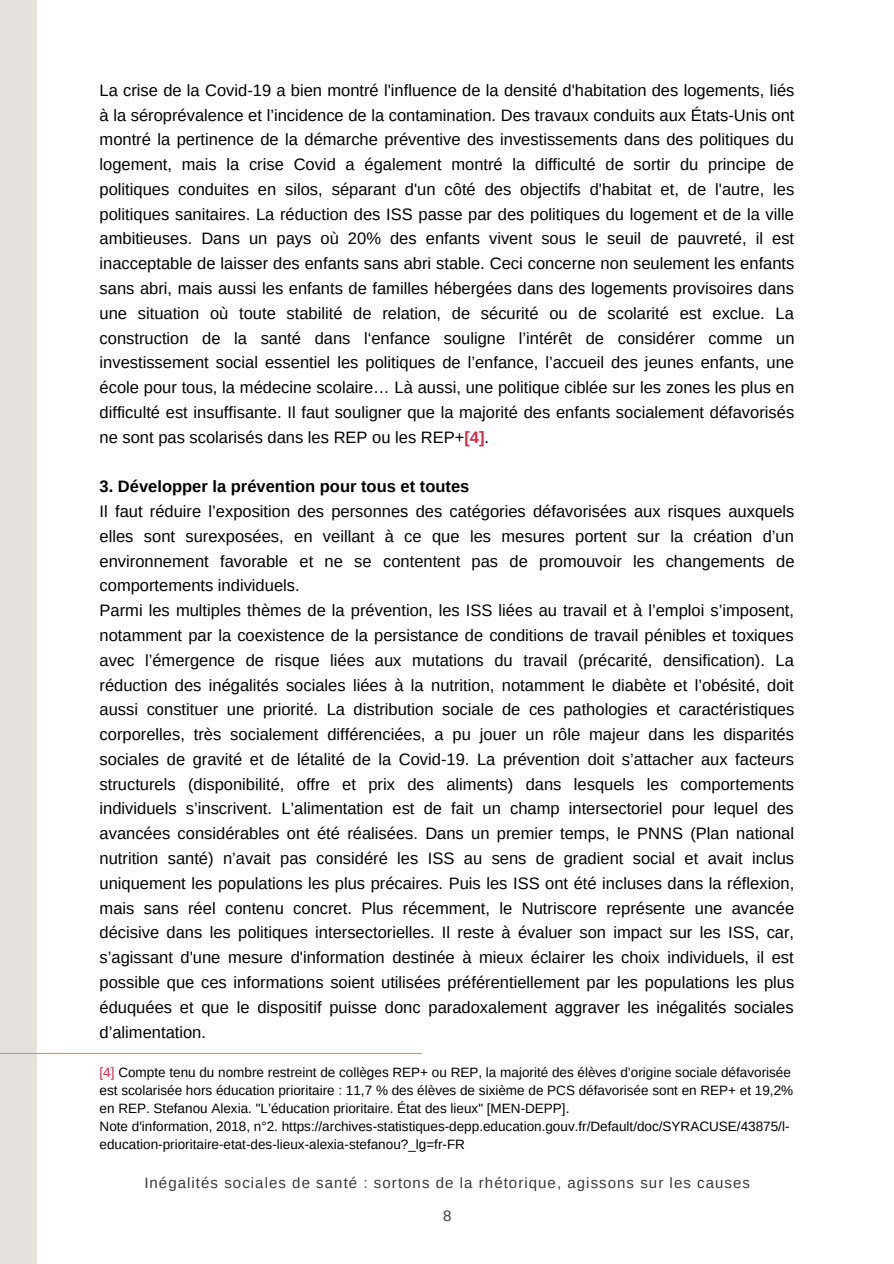
<style>
.page{position:relative;width:894px;height:1264px;background:#fff}
.page>*{position:absolute;margin:0;border:0;box-sizing:border-box;transform-origin:0 0}
.t1{font:16.5px/24.8px "Arimo";color:#000;text-align:justify}
.t2{font:700 16.5px "Arimo";color:#000}
.t3{font:15px "Arimo";letter-spacing:.07em;color:#393939}
.t4{font:13.5px/18px "Arimo";color:#000}
.s1{font-weight:700;color:#d12b47}
.s2{color:#d12b47}
</style>
<div class="page">
<div style="left:0;top:0;width:37px;height:1263px;background:#e4e2da"></div>
<hr style="left:0;top:1052px;width:421px;height:2px;background:#aaa095">
<p class="t1" style="left:99px;top:78px;width:696px">La crise de la Covid-19 a bien montré l'influence de la densité d'habitation des logements, liés à la séroprévalence et l’incidence de la contamination. Des travaux conduits aux États-Unis ont montré la pertinence de la démarche préventive des investissements dans des politiques du logement, mais la crise Covid a également montré la difficulté de sortir du principe de politiques conduites en silos, séparant d'un côté des objectifs d'habitat et, de l'autre, les politiques sanitaires. La réduction des ISS passe par des politiques du logement et de la ville ambitieuses. Dans un pays où 20% des enfants vivent sous le seuil de pauvreté, il est inacceptable de laisser des enfants sans abri stable. Ceci concerne non seulement les enfants sans abri, mais aussi les enfants de familles hébergées dans des logements provisoires dans une situation où toute stabilité de relation, de sécurité ou de scolarité est exclue. La construction de la santé dans l‘enfance souligne l’intérêt de considérer comme un investissement social essentiel les politiques de l’enfance, l’accueil des jeunes enfants, une école pour tous, la médecine scolaire… Là aussi, une politique ciblée sur les zones les plus en difficulté est insuffisante. Il faut souligner que la majorité des enfants socialement défavorisés ne sont pas scolarisés dans les REP ou les REP+<span class="s1">[4]</span>.</p>
<p class="t2" style="left:99px;top:477px;width:371px">3. Développer la prévention pour tous et toutes</p>
<p class="t1" style="left:99px;top:499px;width:696px">Il faut réduire l’exposition des personnes des catégories défavorisées aux risques auxquels elles sont surexposées, en veillant à ce que les mesures portent sur la création d’un environnement favorable et ne se contentent pas de promouvoir les changements de comportements individuels.</p>
<p class="t1" style="left:99px;top:598px;width:696px">Parmi les multiples thèmes de la prévention, les ISS liées au travail et à l’emploi s’imposent, notamment par la coexistence de la persistance de conditions de travail pénibles et toxiques avec l’émergence de risque liées aux mutations du travail (précarité, densification). La réduction des inégalités sociales liées à la nutrition, notamment le diabète et l’obésité, doit aussi constituer une priorité. La distribution sociale de ces pathologies et caractéristiques corporelles, très socialement différenciées, a pu jouer un rôle majeur dans les disparités sociales de gravité et de létalité de la Covid-19. La prévention doit s’attacher aux facteurs structurels (disponibilité, offre et prix des aliments) dans lesquels les comportements individuels s’inscrivent. L’alimentation est de fait un champ intersectoriel pour lequel des avancées considérables ont été réalisées. Dans un premier temps, le PNNS (Plan national nutrition santé) n’avait pas considéré les ISS au sens de gradient social et avait inclus uniquement les populations les plus précaires. Puis les ISS ont été incluses dans la réflexion, mais sans réel contenu concret. Plus récemment, le Nutriscore représente une avancée décisive dans les politiques intersectorielles. Il reste à évaluer son impact sur les ISS, car, s’agissant d'une mesure d'information destinée à mieux éclairer les choix individuels, il est possible que ces informations soient utilisées préférentiellement par les populations les plus éduquées et que le dispositif puisse donc paradoxalement aggraver les inégalités sociales d’alimentation.</p>
<p class="t4" style="left:99px;top:1062px;width:695px"><span class="s2">[4]</span> Compte tenu du nombre restreint de collèges REP+ ou REP, la majorité des élèves d’origine sociale défavorisée est scolarisée hors éducation prioritaire : 11,7 % des élèves de sixième de PCS défavorisée sont en REP+ et 19,2% en REP. Stefanou Alexia. "L’éducation prioritaire. État des lieux" [MEN-DEPP].</p>
<p class="t4" style="left:99px;top:1116px;width:691px">Note d'information, 2018, n°2. https://archives-statistiques-depp.education.gouv.fr/Default/doc/SYRACUSE/43875/l&shy;education-prioritaire-etat-des-lieux-alexia-stefanou?_lg=fr-FR</p>
<p class="t3" style="left:144px;top:1174px;width:607px">Inégalités sociales de santé : sortons de la rhétorique, agissons sur les causes</p>
<p class="t3" style="left:443px;top:1207px;width:10px">8</p>
</div>
